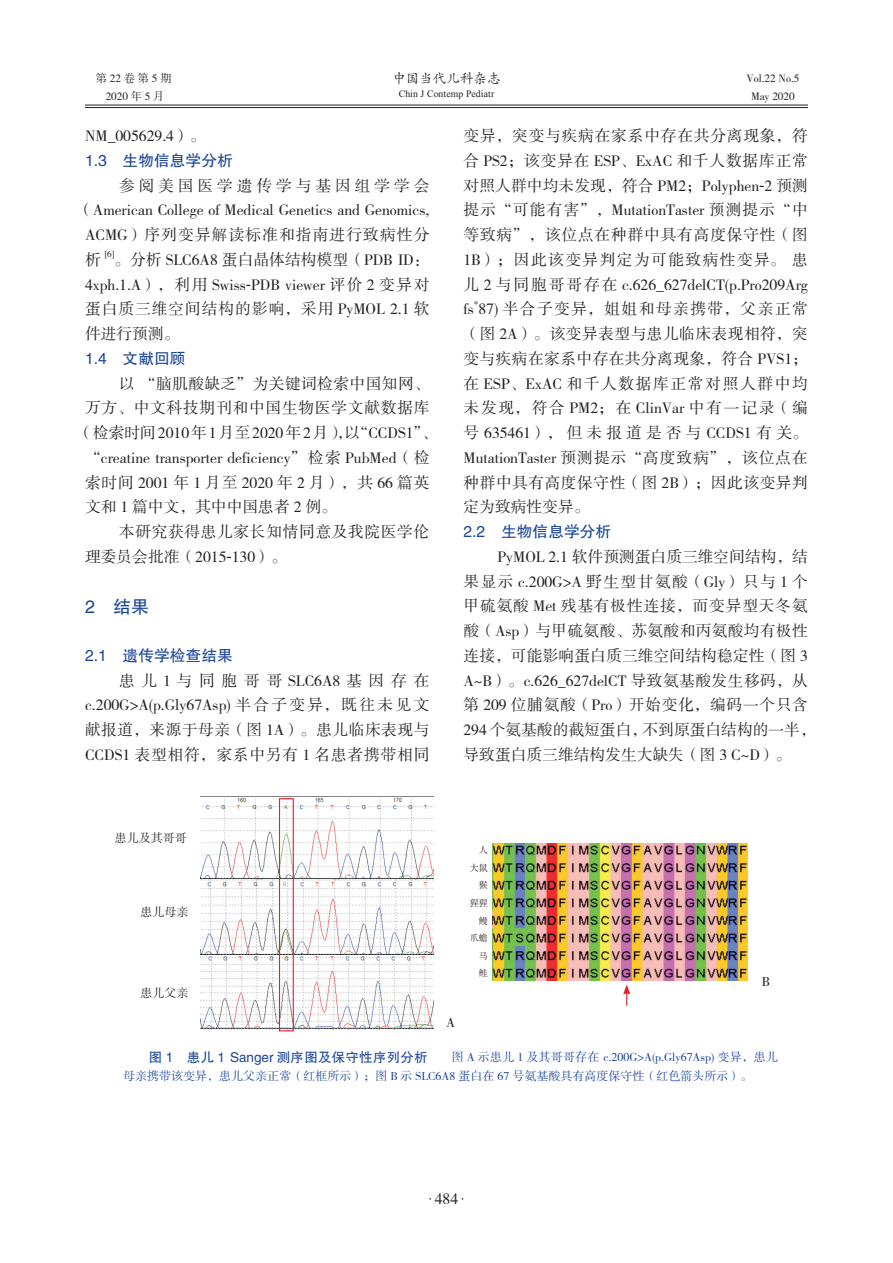
<style>
.page{position:relative;width:893px;height:1263px;background:#fff}
.page>*{position:absolute;margin:0;border:0;box-sizing:border-box;transform-origin:0 0}
.t1{font:18px "FZHTK GBK1 0";color:#1a459c}
.t2{font:15.75px/24.8px "FZSSK GBK1 0";color:#231f20;text-align:justify}
.t3{font:15.75px "FZHTK GBK1 0";color:#1a459c}
.t4{font:15.75px/24.8px "FZSSK GBK1 0";letter-spacing:.04em;color:#231f20}
.t5{font:15.75px "FZSSK GBK1 0";letter-spacing:.07em;color:#231f20}
.t6{font:15.75px "FZSSK GBK1 0";letter-spacing:.045em;color:#231f20}
.t7{font:15.75px "FZSSK GBK1 0";letter-spacing:.025em;color:#231f20}
.t8{font:15.75px "FZSSK GBK1 0";letter-spacing:.245em;color:#231f20}
.t9{font:13.5px "FZKTK GBK1 0";color:#231f20}
.t10{font:13.5px "FZSSK GBK1 0";color:#231f20}
.t11{font:12px/18.8px "FZSSK GBK1 0";color:#1a459c}
.t12{font:12px "FZSSK GBK1 0";color:#231f20}
.t13{font:11.25px/18px "FZSSK GBK1 0";color:#231f20;text-align:center}
.t14{font:11.25px/18px "FZSSK GBK1 0";letter-spacing:.125em;color:#231f20;text-align:center}
.t15{font:9.75px "Times New Roman";letter-spacing:.01em;color:#231f20}
.t16{font:9.15px "FZSSK GBK1 0";color:#231f20}
.t17{font:9px "FZSSK GBK1 0";color:#231f20}
.s1{font-family:"Times New Roman"}
.s2{font-family:"Adobe Song Std";font-weight:300}
.s3{font-family:"FZHTK GBK1 0";font-size:13.5px}
</style>
<div class="page">
<hr style="left:85px;top:105px;width:723px;height:1px;background:#231f20">
<hr style="left:85px;top:107px;width:723px;height:1px;background:#231f20">
<svg style="left:623px;top:984px;width:7px;height:22px"></svg>
<img style="left:200px;top:796px;width:234px;height:82px">
<img style="left:200px;top:880px;width:234px;height:149px">
<img style="left:492px;top:843px;width:255px;height:138px">
<div style="left:279px;top:798px;width:15px;height:233px;border:1px solid #ee1d23"></div>
<p class="t14" style="left:96px;top:69px;width:77px">第22卷 第5期<br>2020 年 5 月</p>
<p class="t9" style="left:392px;top:71px;width:109px">中国当代儿科杂志</p>
<p class="t15" style="left:399px;top:87px;width:97px">Chin J Contemp Pediatr</p>
<p class="t13" style="left:746px;top:70px;width:54px">Vol.22 No.5<br>May 2020</p>
<p class="t2" style="left:85px;top:124px;width:122px">NM_005629.4）。</p>
<p class="t3" style="left:85px;top:152px;width:149px">1.3　生物信息学分析</p>
<p class="t8" style="left:119px;top:177px;width:312px">参阅美国医学遗传学与基因组学学会</p>
<p class="t2" style="left:77px;top:198px;width:354px">（American College of Medical Genetics and Genomics,</p>
<p class="t5" style="left:85px;top:226px;width:346px">ACMG）序列变异解读标准和指南进行致病性分</p>
<p class="t2" style="left:85px;top:248px;width:17px">析</p>
<p class="t16" style="left:105px;top:249px;width:11px">[6]</p>
<p class="t2" style="left:85px;top:248px;width:346px;text-indent:29px">。分析 SLC6A8 蛋白晶体结构模型（PDB ID：4xph.1.A），利用 Swiss<span class="s1">-</span>PDB viewer 评价 2 变异对蛋白质三维空间结构的影响，采用 PyMOL 2.1 软件进行预测。</p>
<p class="t3" style="left:85px;top:350px;width:102px">1.4　文献回顾</p>
<p class="t7" style="left:119px;top:375px;width:312px">以 “脑肌酸缺乏”为关键词检索中国知网、</p>
<p class="t6" style="left:85px;top:399px;width:346px">万方、中文科技期刊和中国生物医学文献数据库</p>
<p class="t2" style="left:77px;top:421px;width:362px">（检索时间 2010 年 1 月<span class="s2">至</span>2020 年 2 月），以“CCDS1”、</p>
<p class="t2" style="left:85px;top:446px;width:346px">“creatine transporter deficiency”检索 PubMed（检</p>
<p class="t2" style="left:85px;top:470px;width:346px">索时间 2001 年 1 月<span class="s2">至</span> 2020 年 2 月），共 66 篇英</p>
<p class="t2" style="left:85px;top:495px;width:253px">文和 1 篇中文，其中中国患者 2 例。</p>
<p class="t4" style="left:85px;top:520px;width:346px;text-indent:34px">本研究获得患儿家长知情同意及我院医学伦理委员会批准（2015<span class="s1">-</span>130）。</p>
<p class="t1" style="left:85px;top:597px;width:65px">2　结果</p>
<p class="t3" style="left:85px;top:647px;width:149px">2.1　遗传学检查结果</p>
<p class="t2" style="left:85px;top:668px;width:346px;text-indent:34px">患儿1与同胞哥哥SLC6A8基因存在c.200G&gt;A(p.Gly67Asp) 半合子变异，既往未见文献报道，来源于母亲（图 1A）。患儿临床表现与CCDS1 表型相符，家系中另有 1 名患者携带相同</p>
<p class="t2" style="left:463px;top:124px;width:346px">变异，突变与疾病在家系中存在共分离现象，符合 PS2；该变异在 ESP、ExAC 和千人数据库正常对照人群中均未发现，符合 PM2；Polyphen<span class="s1">-</span>2 预测提示“可能有害”，MutationTaster 预测提示“中等致病”，该位点在种群中具有高度保守性（图1B）；因此该变异判定为可能致病性变异。 患儿 2 与同胞哥哥存在 c.626_627delCT(p.Pro209Arg fs 87) 半合子变异，姐姐和母亲携带，父亲正常</p>
<p class="t16" style="left:474px;top:299px;width:6px">*</p>
<p class="t2" style="left:463px;top:322px;width:346px">（图 2A）。该变异表型与患儿临床表现相符，突变与疾病在家系中存在共分离现象，符合 PVS1；在 ESP、ExAC 和千人数据库正常对照人群中均未发现，符合 PM2；在 ClinVar 中有一记录（编号 635461），但未报道是否与 CCDS1 有关。MutationTaster 预测提示“高度致病”，该位点在种群中具有高度保守性（图 2B）；因此该变异判定为致病性变异。</p>
<p class="t3" style="left:463px;top:523px;width:149px">2.2　生物信息学分析</p>
<p class="t2" style="left:463px;top:545px;width:354px;text-align:left;text-indent:34px">PyMOL 2.1 软件预测蛋白质三维空间结构，结果显示 c.200G&gt;A 野生型甘氨酸（Gly）只与 1 个甲硫氨酸 Met 残基有极性连接，而变异型天冬氨酸（Asp）与甲硫氨酸、苏氨酸和丙氨酸均有极性连接，可能影响蛋白质三维空间结构稳定性（图 3<br>A~B）。c.626_627delCT 导致氨基酸发生移码，从第 209 位脯氨酸（Pro）开始变化，编码一个只含<br>294 个氨基酸的截短蛋白，不到原蛋白结构的一半，导致蛋白质三维结构发生大缺失（图 3 C~D）。</p>
<p class="t12" style="left:115px;top:831px;width:73px">患儿及其哥哥</p>
<p class="t12" style="left:141px;top:905px;width:49px">患儿母亲</p>
<p class="t12" style="left:141px;top:986px;width:49px">患儿父亲</p>
<p class="t17" style="left:479px;top:845px;width:10px">人</p>
<p class="t17" style="left:470px;top:863px;width:19px">大鼠</p>
<p class="t17" style="left:479px;top:880px;width:10px">猴</p>
<p class="t17" style="left:470px;top:898px;width:19px">猩猩</p>
<p class="t17" style="left:479px;top:915px;width:10px">鳗</p>
<p class="t17" style="left:470px;top:933px;width:19px">爪蟾</p>
<p class="t17" style="left:479px;top:951px;width:10px">马</p>
<p class="t17" style="left:479px;top:968px;width:10px">鲑</p>
<p class="t10" style="left:446px;top:1015px;width:10px">A</p>
<p class="t10" style="left:762px;top:973px;width:10px">B</p>
<p class="t11" style="left:123px;top:1048px;width:656px;text-indent:26px"><span class="s3">图 1　患儿 1 Sanger 测序图及保守性序列分析</span>　　图 A 示患儿 1 及其哥哥存在 c.200G&gt;A(p.Gly67Asp) 变异，患儿母亲携带该变异，患儿父亲正常（红框所示）；图 B 示 SLC6A8 蛋白在 67 号氨基酸具有高度保守性（红色箭头所示）。</p>
<p class="t2" style="left:426px;top:1187px;width:43px"><sup>·</sup>484<sup>·</sup></p>
</div>
